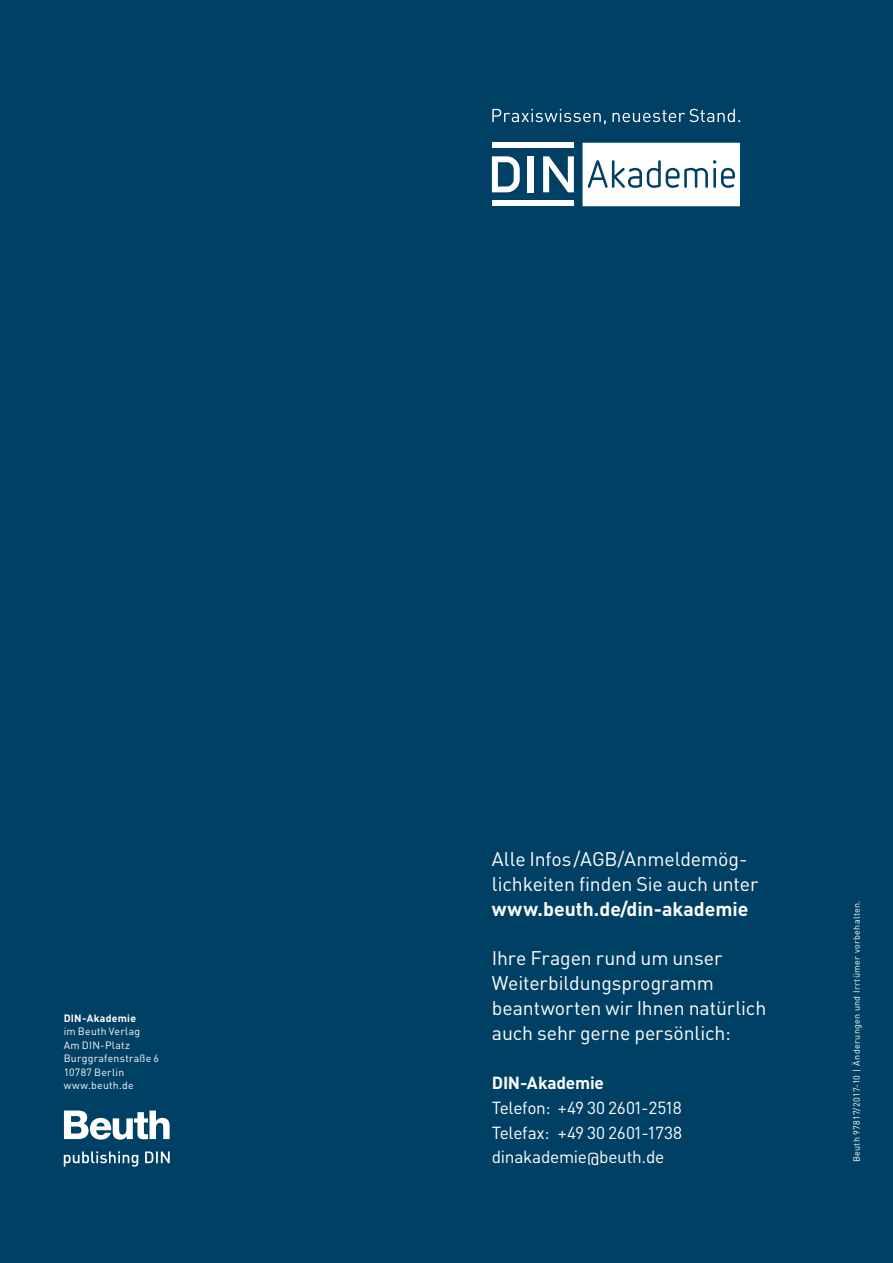
<style>
.page{position:relative;width:893px;height:1263px;background:#004064}
.page>*{position:absolute;margin:0;border:0;box-sizing:border-box;transform-origin:0 0}
.t1{font:19.5px/24.8px "DIN";letter-spacing:-.005em;color:#fff}
.t2{font:700 19.5px "DIN";color:#fff}
.t3{font:17.25px/24.8px "DIN";letter-spacing:-.015em;color:#fff;text-align:justify}
.t4{font:700 17.25px "DIN";letter-spacing:-.015em;color:#fff}
.t5{font:10.5px/13.5px "DIN";letter-spacing:.025em;color:#fff}
.t6{font:700 10.5px "DIN";letter-spacing:.02em;color:#fff}
.t7{font:9px "DIN";letter-spacing:.03em;color:#fff}
</style>
<div class="page">
<svg style="left:64px;top:1110px;width:106px;height:29px"></svg>
<svg style="left:64px;top:1151px;width:106px;height:16px"></svg>
<svg style="left:492px;top:109px;width:248px;height:16px"></svg>
<svg style="left:492px;top:156px;width:28px;height:36px"></svg>
<div style="left:492px;top:143px;width:82px;height:5px;background:#fff"></div>
<div style="left:528px;top:156px;width:6px;height:36px;background:#fff"></div>
<svg style="left:543px;top:156px;width:31px;height:36px"></svg>
<div style="left:492px;top:201px;width:82px;height:5px;background:#fff"></div>
<svg style="left:583px;top:143px;width:157px;height:63px;background:#e3eaed"></svg>
<p class="t6" style="left:64px;top:1011px;width:74px">DIN-Akademie</p>
<p class="t5" style="left:64px;top:1024px;width:97px">im Beuth Verlag<br>Am DIN-Platz<br>Burggrafenstraße 6<br>10787 Berlin www.beuth.de</p>
<p class="t1" style="left:492px;top:846px;width:268px">Alle Infos/AGB/Anmeldemög&shy;lichkeiten finden Sie auch unter</p>
<p class="t2" style="left:492px;top:896px;width:258px">www.beuth.de/din-akademie</p>
<p class="t1" style="left:492px;top:945px;width:276px">Ihre Fragen rund um unser<br>Weiterbildungsprogramm beantworten wir Ihnen natürlich auch sehr gerne persönlich:</p>
<p class="t4" style="left:492px;top:1071px;width:114px">DIN-Akademie</p>
<p class="t3" style="left:492px;top:1095px;width:192px">Telefon: +49 30 2601-2518<br>Telefax: +49 30 2601-1738 dinakademie@beuth.de</p>
<p class="t7" style="left:851px;top:1162px;width:264px;rotate:-90deg">Beuth 97817/2017-10 | Änderungen und Irrtümer vorbehalten.</p>
</div>
